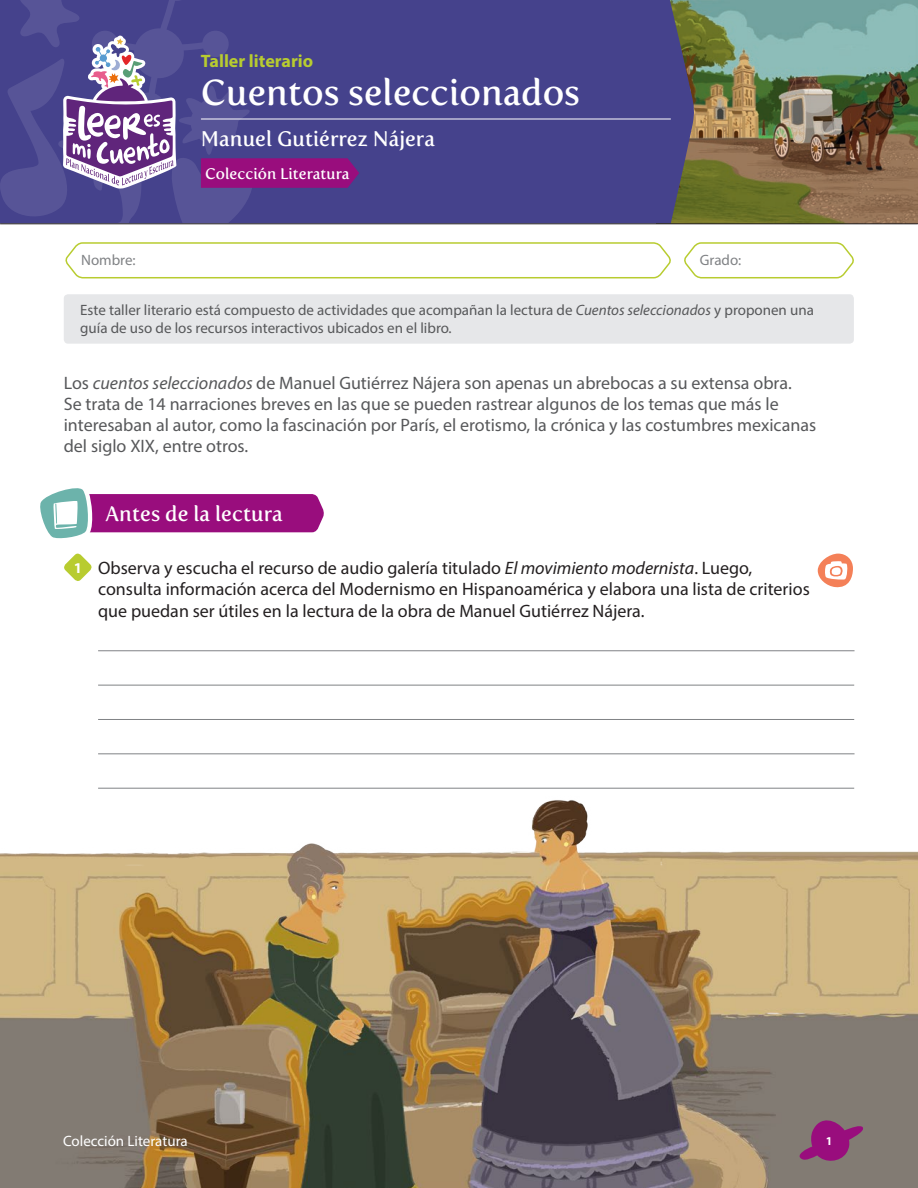
<style>
.page{position:relative;width:918px;height:1188px;background:#fff}
.page>*{position:absolute;margin:0;border:0;box-sizing:border-box;transform-origin:0 0}
.t1{font:36px "Fertigo Pro";color:#fff}
.t2{font:21px "Fertigo Pro";color:#fff}
.t3{font:18px/21px "Myriad Pro";color:#57585a}
.t4{font:18px/21.6px "Myriad Pro";color:#231f20}
.t5{font:700 18px "Myriad Pro";color:#b8cc30}
.t6{font:15.3px "Fertigo Pro";color:#fff}
.t7{font:15px/18px "Myriad Pro";color:#57585a}
.t8{font:15px "Myriad Pro";color:#fff}
.t9{font:15px "Myriad Pro";color:#808285}
.t10{font:700 12px "Myriad Pro";color:#fff}
.s1{font-style:italic}
.s2{font-weight:700;font-size:15px;color:#fff}
</style>
<div class="page">
<svg style="left:65px;top:242px;width:606px;height:37px"></svg>
<svg style="left:684px;top:242px;width:170px;height:37px"></svg>
<svg style="left:64px;top:553px;width:28px;height:28px"></svg>
<hr style="left:98px;top:650px;width:757px;height:1px;background:#808285">
<hr style="left:98px;top:685px;width:756px;height:1px;background:#808285">
<img style="left:695px;top:0;width:223px;height:223px">
<svg style="left:40px;top:488px;width:284px;height:51px"></svg>
<img style="left:0;top:719px;width:918px;height:469px">
<svg style="left:818px;top:554px;width:35px;height:34px"></svg>
<div style="left:64px;top:294px;width:790px;height:50px;background:#e6e7e9;border-radius:4px"></div>
<svg style="left:563px;top:947px;width:355px;height:241px;background:#897a6e"></svg>
<svg style="left:0;top:0;width:695px;height:223px;background:#48458b"></svg>
<hr style="left:0;top:223px;width:918px;height:1px;background:#231f20">
<hr style="left:201px;top:119px;width:470px;height:1px;background:#fff">
<svg style="left:63px;top:36px;width:114px;height:153px"></svg>
<svg style="left:201px;top:158px;width:158px;height:30px;background:#940f7d"></svg>
<p class="t5" style="left:201px;top:49px;width:114px">Taller literario</p>
<h1 class="t1" style="left:201px;top:71px;width:381px">Cuentos seleccionados</h1>
<p class="t2" style="left:201px;top:127px;width:236px">Manuel Gutiérrez Nájera</p>
<p class="t6" style="left:205px;top:165px;width:146px">Colección Literatura</p>
<p class="t9" style="left:81px;top:251px;width:56px">Nombre:</p>
<p class="t9" style="left:700px;top:251px;width:43px">Grado:</p>
<p class="t7" style="left:80px;top:301px;width:735px">Este taller literario está compuesto de actividades que acompañan la lectura de <span class="s1">Cuentos seleccionados</span> y proponen una guía de uso de los recursos interactivos ubicados en el libro.</p>
<p class="t3" style="left:64px;top:372px;width:754px">Los <span class="s1">cuentos seleccionados</span> de Manuel Gutiérrez Nájera son apenas un abrebocas a su extensa obra.<br>Se trata de 14 narraciones breves en las que se pueden rastrear algunos de los temas que más le interesaban al autor, como la fascinación por París, el erotismo, la crónica y las costumbres mexicanas del siglo XIX, entre otros.</p>
<p class="t2" style="left:106px;top:502px;width:179px">Antes de la lectura</p>
<p class="t4" style="left:98px;top:556px;width:713px;text-indent:-24px"><span class="s2">1</span> Observa y escucha el recurso de audio galería titulado <span class="s1">El movimiento modernista</span>. Luego, consulta información acerca del Modernismo en Hispanoamérica y elabora una lista de criterios que puedan ser útiles en la lectura de la obra de Manuel Gutiérrez Nájera.</p>
<p class="t8" style="left:63px;top:1132px;width:126px">Colección Literatura</p>
<p class="t10" style="left:826px;top:1133px;width:8px">1</p>
</div>
